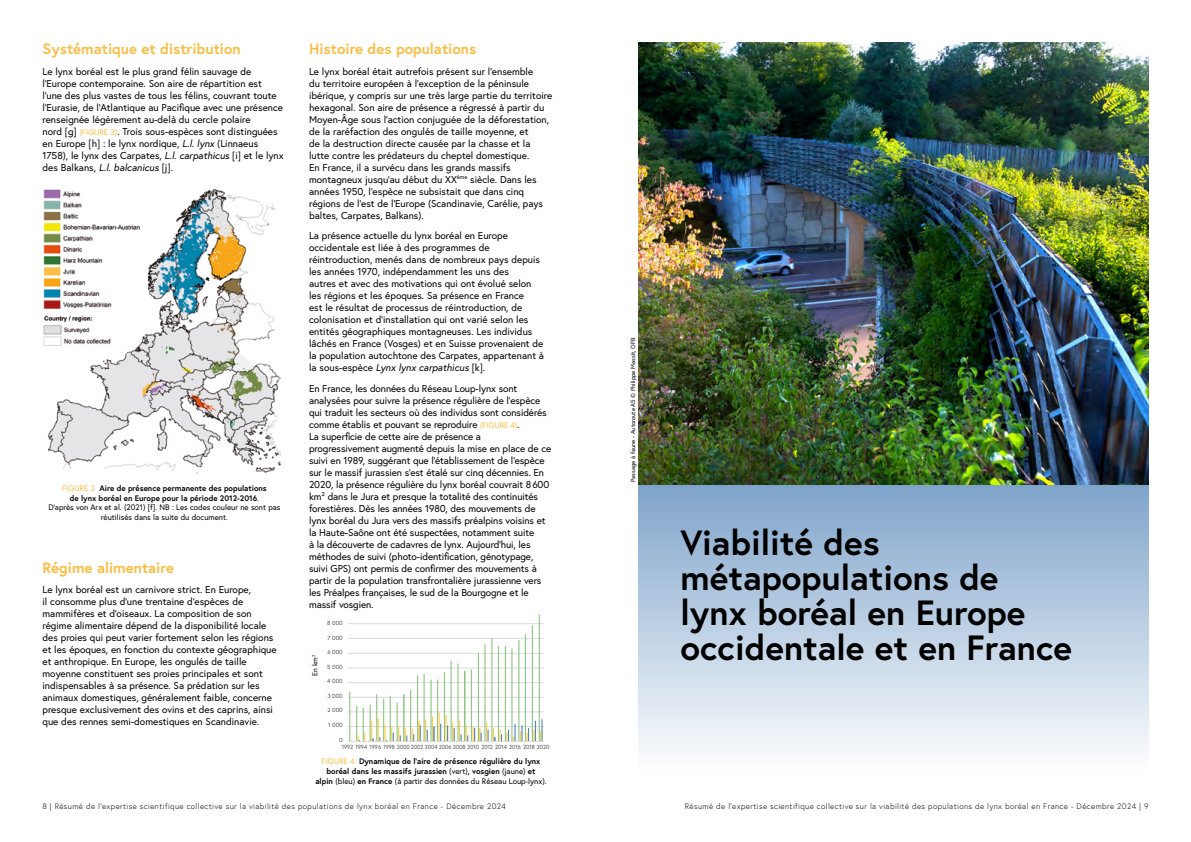
<style>
.page{position:relative;width:1191px;height:842px;background:#fff}
.page>*{position:absolute;margin:0;border:0;box-sizing:border-box;transform-origin:0 0}
.t1{font:700 35px/35px "Europa";color:#000}
.t2{font:700 15px "Europa";color:#fbbc43}
.t3{font:10px/12px "Europa";color:#000}
.t4{font:300 8px "Europa";letter-spacing:.05em;color:#000}
.t5{font:8px/9.6px "Europa";color:#000;text-align:center}
.t6{font:700 8px/9.6px "Europa";color:#000;text-align:center}
.t7{font:7.2px "Europa";color:#0a0a0a}
.t8{font:6px "Europa";color:#000}
.t9{font:5.9px/7.4px "Europa";color:#4f4f4f}
.s1{font-size:8px;color:#fbbc43}
.s2{font-style:italic}
.s3{color:#fbbc43}
.s4{font-weight:700}
.s5{font-weight:400;color:#fbbc43}
.s6{font-weight:400}
</style>
<div class="page">
<svg style="left:638px;top:485px;width:510px;height:266px;background:#b9cde2"></svg>
<img style="left:43px;top:189px;width:237px;height:285px">
<img style="left:638px;top:43px;width:510px;height:442px">
<hr style="left:348px;top:726px;width:196px;height:1px;background:#d9dada">
<hr style="left:348px;top:712px;width:196px;height:1px;background:#d9dada">
<hr style="left:348px;top:697px;width:196px;height:1px;background:#d9dada">
<hr style="left:348px;top:682px;width:196px;height:1px;background:#d9dada">
<hr style="left:348px;top:668px;width:196px;height:1px;background:#d9dada">
<hr style="left:348px;top:653px;width:196px;height:1px;background:#d9dada">
<hr style="left:348px;top:638px;width:196px;height:1px;background:#d9dada">
<hr style="left:348px;top:623px;width:196px;height:1px;background:#d9dada">
<hr style="left:348px;top:614px;width:196px;height:1px;background:#d9dada">
<hr style="left:539px;top:615px;width:1px;height:126px;background:#90c685">
<hr style="left:532px;top:625px;width:1px;height:116px;background:#90c685">
<hr style="left:525px;top:634px;width:1px;height:107px;background:#90c685">
<hr style="left:491px;top:638px;width:1px;height:103px;background:#90c685">
<hr style="left:518px;top:640px;width:1px;height:101px;background:#90c685">
<hr style="left:484px;top:644px;width:1px;height:97px;background:#90c685">
<hr style="left:505px;top:646px;width:1px;height:95px;background:#90c685">
<hr style="left:498px;top:646px;width:1px;height:95px;background:#90c685">
<hr style="left:511px;top:649px;width:1px;height:92px;background:#90c685">
<hr style="left:478px;top:653px;width:1px;height:88px;background:#90c685">
<hr style="left:450px;top:661px;width:1px;height:80px;background:#90c685">
<hr style="left:457px;top:663px;width:1px;height:78px;background:#90c685">
<hr style="left:471px;top:669px;width:1px;height:72px;background:#90c685">
<hr style="left:464px;top:671px;width:1px;height:70px;background:#90c685">
<hr style="left:444px;top:672px;width:1px;height:69px;background:#90c685">
<hr style="left:423px;top:674px;width:2px;height:67px;background:#90c685">
<hr style="left:417px;top:675px;width:1px;height:66px;background:#90c685">
<hr style="left:437px;top:679px;width:1px;height:62px;background:#90c685">
<hr style="left:430px;top:679px;width:1px;height:62px;background:#90c685">
<hr style="left:410px;top:690px;width:1px;height:51px;background:#90c685">
<hr style="left:349px;top:691px;width:1px;height:50px;background:#90c685">
<hr style="left:403px;top:694px;width:2px;height:47px;background:#90c685">
<hr style="left:376px;top:694px;width:1px;height:47px;background:#90c685">
<hr style="left:389px;top:696px;width:2px;height:45px;background:#90c685">
<hr style="left:383px;top:699px;width:1px;height:42px;background:#90c685">
<hr style="left:396px;top:703px;width:2px;height:38px;background:#90c685">
<hr style="left:369px;top:705px;width:2px;height:36px;background:#90c685">
<hr style="left:356px;top:706px;width:1px;height:35px;background:#90c685">
<hr style="left:363px;top:708px;width:1px;height:33px;background:#90c685">
<hr style="left:438px;top:712px;width:2px;height:29px;background:#fecf44">
<hr style="left:418px;top:721px;width:2px;height:20px;background:#fecf44">
<svg style="left:420px;top:715px;width:122px;height:26px"></svg>
<svg style="left:371px;top:718px;width:43px;height:23px"></svg>
<svg style="left:358px;top:733px;width:7px;height:8px"></svg>
<hr style="left:348px;top:741px;width:196px;height:1px;background:#d9dada">
<h2 class="t2" style="left:43px;top:39px;width:200px">Systématique et distribution</h2>
<p class="t3" style="left:43px;top:65px;width:243px">Le lynx boréal est le plus grand félin sauvage de l’Europe contemporaine. Son aire de répartition est l’une des plus vastes de tous les félins, couvrant toute l’Eurasie, de l’Atlantique au Pacifique avec une présence renseignée légèrement au-delà du cercle polaire<br>nord [g] <span class="s1">(FIGURE 3)</span>. Trois sous-espèces sont distinguées en Europe [h] : le lynx nordique, <span class="s2">L.l. lynx</span> (Linnaeus 1758), le lynx des Carpates, <span class="s2">L.l. carpathicus</span> [i] et le lynx des Balkans, <span class="s2">L.l. balcanicus</span> [j].</p>
<p class="t5" style="left:48px;top:483px;width:234px"><span class="s3">FIGURE 3</span> <span class="s4">Aire de présence permanente des populations<br>de lynx boréal en Europe pour la période 2012-2016</span>.<br>D’après von Arx et al. (2021) [f]. NB : Les codes couleur ne sont pas réutilisés dans la suite du document.</p>
<h2 class="t2" style="left:43px;top:557px;width:133px">Régime alimentaire</h2>
<p class="t3" style="left:43px;top:584px;width:236px">Le lynx boréal est un carnivore strict. En Europe,<br>il consomme plus d’une trentaine d’espèces de mammifères et d’oiseaux. La composition de son régime alimentaire dépend de la disponibilité locale des proies qui peut varier fortement selon les régions et les époques, en fonction du contexte géographique et anthropique. En Europe, les ongulés de taille moyenne constituent ses proies principales et sont indispensables à sa présence. Sa prédation sur les animaux domestiques, généralement faible, concerne presque exclusivement des ovins et des caprins, ainsi que des rennes semi-domestiques en Scandinavie.</p>
<h2 class="t2" style="left:309px;top:39px;width:169px">Histoire des populations</h2>
<p class="t3" style="left:309px;top:65px;width:245px">Le lynx boréal était autrefois présent sur l’ensemble<br>du territoire européen à l’exception de la péninsule ibérique, y compris sur une très large partie du territoire hexagonal. Son aire de présence a régressé à partir du Moyen-Âge sous l’action conjuguée de la déforestation, de la raréfaction des ongulés de taille moyenne, et<br>de la destruction directe causée par la chasse et la lutte contre les prédateurs du cheptel domestique.<br>En France, il a survécu dans les grands massifs montagneux jusqu’au début du XX<sup>ème</sup> siècle. Dans les années 1950, l’espèce ne subsistait que dans cinq régions de l’est de l’Europe (Scandinavie, Carélie, pays baltes, Carpates, Balkans).</p>
<p class="t3" style="left:309px;top:230px;width:236px">La présence actuelle du lynx boréal en Europe occidentale est liée à des programmes de réintroduction, menés dans de nombreux pays depuis les années 1970, indépendamment les uns des<br>autres et avec des motivations qui ont évolué selon les régions et les époques. Sa présence en France<br>est le résultat de processus de réintroduction, de colonisation et d’installation qui ont varié selon les entités géographiques montagneuses. Les individus lâchés en France (Vosges) et en Suisse provenaient de la population autochtone des Carpates, appartenant à la sous-espèce <span class="s2">Lynx lynx carpathicus</span> [k].</p>
<p class="t3" style="left:309px;top:382px;width:244px">En France, les données du Réseau Loup-lynx sont analysées pour suivre la présence régulière de l’espèce qui traduit les secteurs où des individus sont considérés comme établis et pouvant se reproduire <span class="s1">(FIGURE 4)</span>.<br>La superficie de cette aire de présence a progressivement augmenté depuis la mise en place de ce suivi en 1989, suggérant que l’établissement de l’espèce sur le massif jurassien s’est étalé sur cinq décennies. En 2020, la présence régulière du lynx boréal couvrait 8600 km² dans le Jura et presque la totalité des continuités forestières. Dès les années 1980, des mouvements de lynx boréal du Jura vers des massifs préalpins voisins et la Haute-Saône ont été suspectées, notamment suite<br>à la découverte de cadavres de lynx. Aujourd’hui, les méthodes de suivi (photo-identification, génotypage, suivi GPS) ont permis de confirmer des mouvements à partir de la population transfrontalière jurassienne vers les Préalpes françaises, le sud de la Bourgogne et le massif vosgien.</p>
<p class="t9" style="left:325px;top:590px;width:20px">10 000</p>
<p class="t9" style="left:327px;top:605px;width:17px">9 000</p>
<p class="t9" style="left:327px;top:619px;width:17px">8 000</p>
<p class="t9" style="left:327px;top:634px;width:17px">7 000</p>
<p class="t9" style="left:327px;top:648px;width:17px">6 000</p>
<p class="t9" style="left:327px;top:663px;width:17px">5 000</p>
<p class="t9" style="left:327px;top:677px;width:17px">4 000</p>
<p class="t9" style="left:327px;top:692px;width:17px">3 000</p>
<p class="t9" style="left:327px;top:707px;width:17px">2 000</p>
<p class="t9" style="left:328px;top:721px;width:16px">1 000</p>
<p class="t9" style="left:342px;top:736px;width:209px;text-indent:-3px">0<br>1992 1994 1996 1998 2000 2002 2004 2006 2008 2010 2012 2014 2016 2018 2020</p>
<p class="t7" style="left:310px;top:676px;width:23px;rotate:-90deg">En km<sup>2</sup></p>
<p class="t6" style="left:315px;top:756px;width:233px"><span class="s5">FIGURE 4</span> Dynamique de l’aire de présence régulière du lynx boréal dans les massifs jurassien <span class="s6">(vert)</span>, vosgien <span class="s6">(jaune)</span> et<br>alpin <span class="s6">(bleu)</span> en France <span class="s6">(à partir des données du Réseau Loup-lynx).</span></p>
<p class="t8" style="left:629px;top:482px;width:146px;rotate:-90deg">Passage à faune - Autoroute A5 © Philippe Massit, OFB</p>
<h1 class="t1" style="left:680px;top:524px;width:393px">Viabilité des métapopulations de lynx boréal en Europe occidentale et en France</h1>
<p class="t4" style="left:43px;top:801px;width:465px">8 | Résumé de l’expertise scientifique collective sur la viabilité des populations de lynx boréal en France - Décembre 2024</p>
<p class="t4" style="left:685px;top:801px;width:465px">Résumé de l’expertise scientifique collective sur la viabilité des populations de lynx boréal en France - Décembre 2024 | 9</p>
</div>
